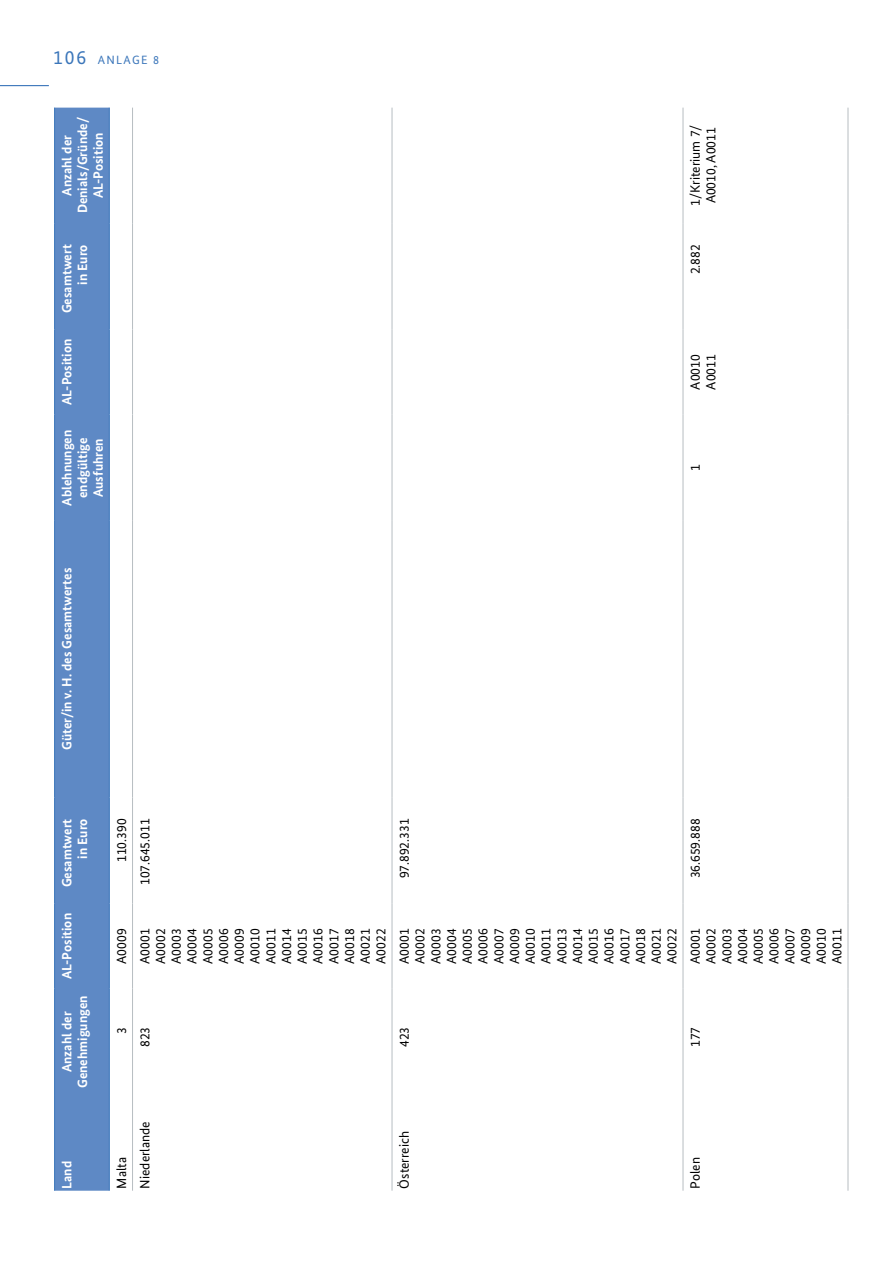
<style>
.page{position:relative;width:893px;height:1263px;background:#fff}
.page>*{position:absolute;margin:0;border:0;box-sizing:border-box;transform-origin:0 0}
.t1{font:13.5px/15.8px "Bundes Sans";color:#000}
.t2{font:700 13.5px/15.8px "Bundes Sans";color:#fff;text-align:center}
.t3{font:12px "Bundes Sans";letter-spacing:.11em;color:#3b76ba}
.s1{font-size:19.5px}
</style>
<div class="page">
<hr style="left:0;top:85px;width:49px;height:1px;background:#3b76ba">
<div style="left:55px;top:108px;width:54px;height:1083px;background:#5e89c5"></div>
<hr style="left:132px;top:1095px;width:1px;height:96px;background:#b7bdc2">
<hr style="left:132px;top:989px;width:1px;height:106px;background:#b7bdc2">
<hr style="left:132px;top:904px;width:1px;height:85px;background:#b7bdc2">
<hr style="left:132px;top:797px;width:1px;height:107px;background:#b7bdc2">
<hr style="left:132px;top:521px;width:1px;height:276px;background:#b7bdc2">
<hr style="left:132px;top:415px;width:1px;height:106px;background:#b7bdc2">
<hr style="left:132px;top:329px;width:1px;height:86px;background:#b7bdc2">
<hr style="left:132px;top:223px;width:1px;height:106px;background:#b7bdc2">
<hr style="left:132px;top:108px;width:1px;height:115px;background:#b7bdc2">
<hr style="left:392px;top:1095px;width:1px;height:96px;background:#b7bdc2">
<hr style="left:392px;top:989px;width:1px;height:106px;background:#b7bdc2">
<hr style="left:392px;top:904px;width:1px;height:85px;background:#b7bdc2">
<hr style="left:392px;top:797px;width:1px;height:107px;background:#b7bdc2">
<hr style="left:392px;top:521px;width:1px;height:276px;background:#b7bdc2">
<hr style="left:392px;top:415px;width:1px;height:106px;background:#b7bdc2">
<hr style="left:392px;top:329px;width:1px;height:86px;background:#b7bdc2">
<hr style="left:392px;top:223px;width:1px;height:106px;background:#b7bdc2">
<hr style="left:392px;top:108px;width:1px;height:115px;background:#b7bdc2">
<hr style="left:683px;top:1095px;width:1px;height:96px;background:#b7bdc2">
<hr style="left:683px;top:989px;width:1px;height:106px;background:#b7bdc2">
<hr style="left:683px;top:904px;width:1px;height:85px;background:#b7bdc2">
<hr style="left:683px;top:797px;width:1px;height:107px;background:#b7bdc2">
<hr style="left:683px;top:521px;width:1px;height:276px;background:#b7bdc2">
<hr style="left:683px;top:415px;width:1px;height:106px;background:#b7bdc2">
<hr style="left:683px;top:329px;width:1px;height:86px;background:#b7bdc2">
<hr style="left:683px;top:223px;width:1px;height:106px;background:#b7bdc2">
<hr style="left:683px;top:108px;width:1px;height:115px;background:#b7bdc2">
<hr style="left:848px;top:1095px;width:1px;height:96px;background:#b7bdc2">
<hr style="left:848px;top:989px;width:1px;height:106px;background:#b7bdc2">
<hr style="left:848px;top:904px;width:1px;height:85px;background:#b7bdc2">
<hr style="left:848px;top:797px;width:1px;height:107px;background:#b7bdc2">
<hr style="left:848px;top:521px;width:1px;height:276px;background:#b7bdc2">
<hr style="left:848px;top:415px;width:1px;height:106px;background:#b7bdc2">
<hr style="left:848px;top:329px;width:1px;height:86px;background:#b7bdc2">
<hr style="left:848px;top:223px;width:1px;height:106px;background:#b7bdc2">
<hr style="left:848px;top:108px;width:1px;height:115px;background:#b7bdc2">
<hr style="left:54px;top:1095px;width:1px;height:96px;background:#3b76ba">
<hr style="left:54px;top:989px;width:1px;height:106px;background:#3b76ba">
<hr style="left:54px;top:904px;width:1px;height:85px;background:#3b76ba">
<hr style="left:54px;top:797px;width:1px;height:107px;background:#3b76ba">
<hr style="left:54px;top:521px;width:1px;height:276px;background:#3b76ba">
<hr style="left:54px;top:415px;width:1px;height:106px;background:#3b76ba">
<hr style="left:54px;top:329px;width:1px;height:86px;background:#3b76ba">
<hr style="left:54px;top:223px;width:1px;height:106px;background:#3b76ba">
<hr style="left:54px;top:108px;width:1px;height:115px;background:#3b76ba">
<hr style="left:109px;top:1095px;width:1px;height:96px;background:#3b76ba">
<hr style="left:109px;top:989px;width:1px;height:106px;background:#3b76ba">
<hr style="left:109px;top:904px;width:1px;height:85px;background:#3b76ba">
<hr style="left:109px;top:797px;width:1px;height:107px;background:#3b76ba">
<hr style="left:109px;top:521px;width:1px;height:276px;background:#3b76ba">
<hr style="left:109px;top:415px;width:1px;height:106px;background:#3b76ba">
<hr style="left:109px;top:329px;width:1px;height:86px;background:#3b76ba">
<hr style="left:109px;top:223px;width:1px;height:106px;background:#3b76ba">
<hr style="left:109px;top:108px;width:1px;height:115px;background:#3b76ba">
<p class="t3" style="left:53px;top:52px;width:107px"><span class="s1">106</span> ANLAGE 8</p>
<p class="t2" style="left:75px;top:213px;width:98px;rotate:-90deg">Denials/Gründe/</p>
<p class="t2" style="left:90px;top:198px;width:68px;rotate:-90deg">AL-Position</p>
<p class="t2" style="left:59px;top:196px;width:62px;rotate:-90deg">Anzahl der</p>
<p class="t2" style="left:59px;top:313px;width:70px;rotate:-90deg">Gesamtwert</p>
<p class="t2" style="left:75px;top:285px;width:42px;rotate:-90deg">in Euro</p>
<p class="t2" style="left:59px;top:405px;width:68px;rotate:-90deg">AL-Position</p>
<p class="t2" style="left:59px;top:506px;width:77px;rotate:-90deg">Ablehnungen endgültige<br>Ausfuhren</p>
<p class="t2" style="left:59px;top:750px;width:184px;rotate:-90deg">Güter/in v. H. des Gesamtwertes</p>
<p class="t1" style="left:687px;top:206px;width:82px;rotate:-90deg">1/Kriterium 7/<br>A0010, A0011</p>
<p class="t1" style="left:687px;top:274px;width:31px;rotate:-90deg">2.882</p>
<p class="t1" style="left:687px;top:390px;width:37px;rotate:-90deg">A0010</p>
<p class="t1" style="left:703px;top:390px;width:37px;rotate:-90deg">A0011</p>
<p class="t1" style="left:687px;top:471px;width:8px;rotate:-90deg">1</p>
<p class="t2" style="left:59px;top:887px;width:70px;rotate:-90deg">Gesamtwert</p>
<p class="t2" style="left:75px;top:859px;width:42px;rotate:-90deg">in Euro</p>
<p class="t2" style="left:59px;top:979px;width:68px;rotate:-90deg">AL-Position</p>
<p class="t2" style="left:75px;top:1088px;width:94px;rotate:-90deg">Genehmigungen</p>
<p class="t2" style="left:59px;top:1072px;width:62px;rotate:-90deg">Anzahl der</p>
<p class="t2" style="left:59px;top:1188px;width:29px;rotate:-90deg">Land</p>
<p class="t1" style="left:114px;top:862px;width:45px;rotate:-90deg">110.390</p>
<p class="t1" style="left:137px;top:885px;width:68px;rotate:-90deg">107.645.011</p>
<p class="t1" style="left:396px;top:878px;width:61px;rotate:-90deg">97.892.331</p>
<p class="t1" style="left:687px;top:878px;width:61px;rotate:-90deg">36.659.888</p>
<p class="t1" style="left:114px;top:964px;width:37px;rotate:-90deg">A0009</p>
<p class="t1" style="left:137px;top:964px;width:37px;rotate:-90deg">A0001</p>
<p class="t1" style="left:152px;top:964px;width:37px;rotate:-90deg">A0002</p>
<p class="t1" style="left:168px;top:964px;width:37px;rotate:-90deg">A0003</p>
<p class="t1" style="left:184px;top:964px;width:37px;rotate:-90deg">A0004</p>
<p class="t1" style="left:200px;top:964px;width:37px;rotate:-90deg">A0005</p>
<p class="t1" style="left:215px;top:964px;width:37px;rotate:-90deg">A0006</p>
<p class="t1" style="left:231px;top:964px;width:37px;rotate:-90deg">A0009</p>
<p class="t1" style="left:247px;top:964px;width:37px;rotate:-90deg">A0010</p>
<p class="t1" style="left:263px;top:964px;width:37px;rotate:-90deg">A0011</p>
<p class="t1" style="left:278px;top:964px;width:37px;rotate:-90deg">A0014</p>
<p class="t1" style="left:294px;top:964px;width:37px;rotate:-90deg">A0015</p>
<p class="t1" style="left:310px;top:964px;width:37px;rotate:-90deg">A0016</p>
<p class="t1" style="left:326px;top:964px;width:37px;rotate:-90deg">A0017</p>
<p class="t1" style="left:341px;top:964px;width:37px;rotate:-90deg">A0018</p>
<p class="t1" style="left:357px;top:964px;width:37px;rotate:-90deg">A0021</p>
<p class="t1" style="left:373px;top:964px;width:37px;rotate:-90deg">A0022</p>
<p class="t1" style="left:396px;top:964px;width:37px;rotate:-90deg">A0001</p>
<p class="t1" style="left:412px;top:964px;width:37px;rotate:-90deg">A0002</p>
<p class="t1" style="left:428px;top:964px;width:37px;rotate:-90deg">A0003</p>
<p class="t1" style="left:443px;top:964px;width:37px;rotate:-90deg">A0004</p>
<p class="t1" style="left:459px;top:964px;width:37px;rotate:-90deg">A0005</p>
<p class="t1" style="left:475px;top:964px;width:37px;rotate:-90deg">A0006</p>
<p class="t1" style="left:491px;top:964px;width:37px;rotate:-90deg">A0007</p>
<p class="t1" style="left:506px;top:964px;width:37px;rotate:-90deg">A0009</p>
<p class="t1" style="left:522px;top:964px;width:37px;rotate:-90deg">A0010</p>
<p class="t1" style="left:538px;top:964px;width:37px;rotate:-90deg">A0011</p>
<p class="t1" style="left:554px;top:964px;width:37px;rotate:-90deg">A0013</p>
<p class="t1" style="left:569px;top:964px;width:37px;rotate:-90deg">A0014</p>
<p class="t1" style="left:585px;top:964px;width:37px;rotate:-90deg">A0015</p>
<p class="t1" style="left:601px;top:964px;width:37px;rotate:-90deg">A0016</p>
<p class="t1" style="left:617px;top:964px;width:37px;rotate:-90deg">A0017</p>
<p class="t1" style="left:632px;top:964px;width:37px;rotate:-90deg">A0018</p>
<p class="t1" style="left:648px;top:964px;width:37px;rotate:-90deg">A0021</p>
<p class="t1" style="left:664px;top:964px;width:37px;rotate:-90deg">A0022</p>
<p class="t1" style="left:687px;top:964px;width:37px;rotate:-90deg">A0001</p>
<p class="t1" style="left:703px;top:964px;width:37px;rotate:-90deg">A0002</p>
<p class="t1" style="left:719px;top:964px;width:37px;rotate:-90deg">A0003</p>
<p class="t1" style="left:734px;top:964px;width:37px;rotate:-90deg">A0004</p>
<p class="t1" style="left:750px;top:964px;width:37px;rotate:-90deg">A0005</p>
<p class="t1" style="left:766px;top:964px;width:37px;rotate:-90deg">A0006</p>
<p class="t1" style="left:782px;top:964px;width:37px;rotate:-90deg">A0007</p>
<p class="t1" style="left:797px;top:964px;width:37px;rotate:-90deg">A0009</p>
<p class="t1" style="left:813px;top:964px;width:37px;rotate:-90deg">A0010</p>
<p class="t1" style="left:829px;top:964px;width:37px;rotate:-90deg">A0011</p>
<p class="t1" style="left:114px;top:1034px;width:8px;rotate:-90deg">3</p>
<p class="t1" style="left:137px;top:1047px;width:22px;rotate:-90deg">823</p>
<p class="t1" style="left:396px;top:1047px;width:22px;rotate:-90deg">423</p>
<p class="t1" style="left:687px;top:1047px;width:22px;rotate:-90deg">177</p>
<p class="t1" style="left:114px;top:1188px;width:33px;rotate:-90deg">Malta</p>
<p class="t1" style="left:137px;top:1188px;width:69px;rotate:-90deg">Niederlande</p>
<p class="t1" style="left:396px;top:1188px;width:59px;rotate:-90deg">Österreich</p>
<p class="t1" style="left:687px;top:1188px;width:33px;rotate:-90deg">Polen</p>
</div>
